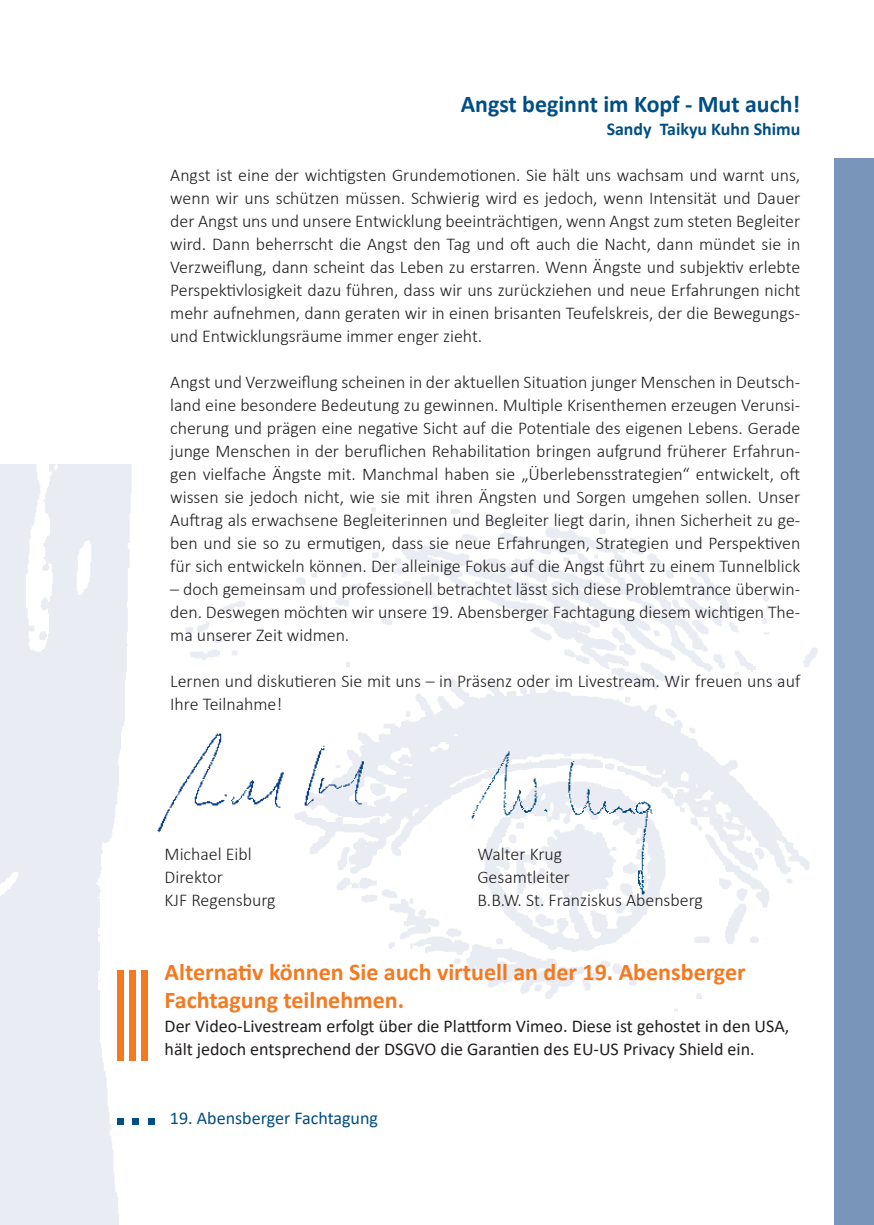
<style>
.page{position:relative;width:874px;height:1225px;background:#fff}
.page>*{position:absolute;margin:0;border:0;box-sizing:border-box;transform-origin:0 0}
.t1{font:700 24px/28px "Calibri";color:#f47921}
.t2{font:700 24px "Calibri";color:#014e84}
.t3{font:300 18px/23px "Calibri";color:#231f20;text-align:justify}
.t4{font:18px/23px "Calibri";color:#231f20}
.t5{font:18px "Calibri";color:#014e84}
.t6{font:700 18px "Calibri";color:#014e84}
</style>
<div class="page">
<img style="left:0;top:465px;width:818px;height:760px">
<div style="left:833px;top:158px;width:40px;height:1067px;background:#7995ba"></div>
<img style="left:466px;top:740px;width:195px;height:164px">
<div style="left:117px;top:969px;width:7px;height:91px;background:#f47921"></div>
<div style="left:130px;top:969px;width:6px;height:91px;background:#f47921"></div>
<div style="left:141px;top:969px;width:6px;height:91px;background:#f47921"></div>
<div style="left:117px;top:1118px;width:7px;height:6px;background:#014e84"></div>
<svg style="left:133px;top:1118px;width:6px;height:6px"></svg>
<svg style="left:148px;top:1118px;width:6px;height:6px"></svg>
<img style="left:154px;top:729px;width:221px;height:112px">
<h1 class="t2" style="left:460px;top:95px;width:341px">Angst beginnt im Kopf - Mut auch!</h1>
<p class="t6" style="left:606px;top:122px;width:195px">Sandy Taikyu Kuhn Shimu</p>
<p class="t3" style="left:170px;top:163px;width:631px">Angst ist eine der wichtigsten Grundemotionen. Sie hält uns wachsam und warnt uns, wenn wir uns schützen müssen. Schwierig wird es jedoch, wenn Intensität und Dauer der Angst uns und unsere Entwicklung beeinträchtigen, wenn Angst zum steten Begleiter wird. Dann beherrscht die Angst den Tag und oft auch die Nacht, dann mündet sie in Verzweiflung, dann scheint das Leben zu erstarren. Wenn Ängste und subjektiv erlebte Perspektivlosigkeit dazu führen, dass wir uns zurückziehen und neue Erfahrungen nicht mehr aufnehmen, dann geraten wir in einen brisanten Teufelskreis, der die Bewegungs&shy;und Entwicklungsräume immer enger zieht.</p>
<p class="t3" style="left:170px;top:370px;width:631px">Angst und Verzweiflung scheinen in der aktuellen Situation junger Menschen in Deutsch&shy;land eine besondere Bedeutung zu gewinnen. Multiple Krisenthemen erzeugen Verunsi&shy;cherung und prägen eine negative Sicht auf die Potentiale des eigenen Lebens. Gerade junge Menschen in der beruflichen Rehabilitation bringen aufgrund früherer Erfahrun&shy;gen vielfache Ängste mit. Manchmal haben sie „Überlebensstrategien“ entwickelt, oft wissen sie jedoch nicht, wie sie mit ihren Ängsten und Sorgen umgehen sollen. Unser Auftrag als erwachsene Begleiterinnen und Begleiter liegt darin, ihnen Sicherheit zu ge&shy;ben und sie so zu ermutigen, dass sie neue Erfahrungen, Strategien und Perspektiven für sich entwickeln können. Der alleinige Fokus auf die Angst führt zu einem Tunnelblick</p>
<p class="t3" style="left:170px;top:577px;width:631px">– doch gemeinsam und professionell betrachtet lässt sich diese Problemtrance überwin&shy;den. Deswegen möchten wir unsere 19. Abensberger Fachtagung diesem wichtigen The&shy;ma unserer Zeit widmen.</p>
<p class="t3" style="left:170px;top:669px;width:631px">Lernen und diskutieren Sie mit uns – in Präsenz oder im Livestream. Wir freuen uns auf<br>Ihre Teilnahme!</p>
<p class="t3" style="left:164px;top:842px;width:112px;text-align:left">Michael Eibl<br>Direktor<br>KJF Regensburg</p>
<p class="t3" style="left:477px;top:842px;width:227px;text-align:left">Walter Krug<br>Gesamtleiter<br>B.B.W. St. Franziskus Abensberg</p>
<h1 class="t1" style="left:164px;top:957px;width:582px">Alternativ können Sie auch virtuell an der 19. Abensberger<br>Fachtagung teilnehmen.</h1>
<p class="t4" style="left:164px;top:1014px;width:626px">Der Video-Livestream erfolgt über die Plattform Vimeo. Diese ist gehostet in den USA, hält jedoch entsprechend der DSGVO die Garantien des EU-US Privacy Shield ein.</p>
<p class="t5" style="left:170px;top:1112px;width:209px">19. Abensberger Fachtagung</p>
</div>
